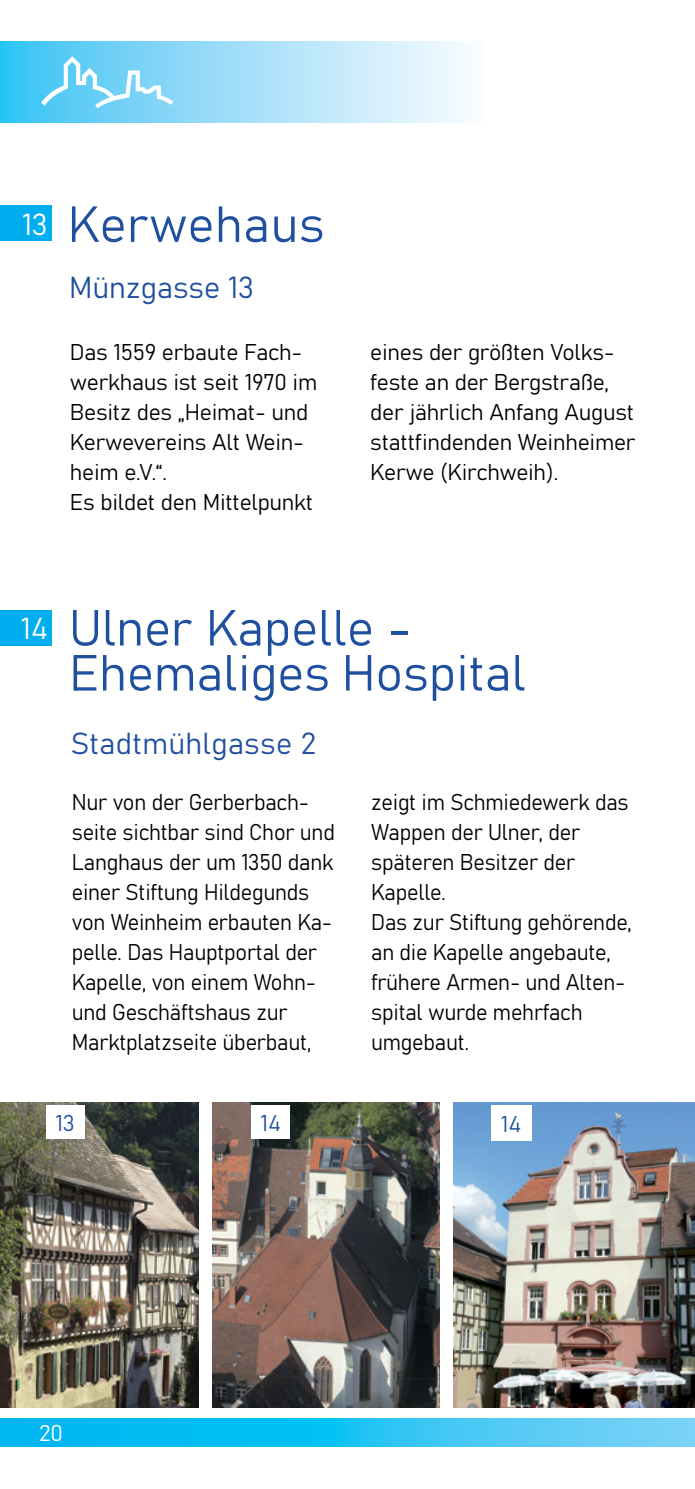
<style>
.page{position:relative;width:695px;height:1489px;background:#fff}
.page>*{position:absolute;margin:0;border:0;box-sizing:border-box;transform-origin:0 0}
.t1{font:50px/45px "Bahnschrift";color:#1f4f9f}
.t2{font:30px "Bahnschrift";letter-spacing:.01em;color:#1f4f9f}
.t3{font:22.5px/30px "Bahnschrift";letter-spacing:-.01em;color:#000;scale:.95 1}
.t4{font:22.5px/30px "Bahnschrift";letter-spacing:-.01em;color:#000}
.t5{font:22.5px "Bahnschrift";color:#1f4f9f}
.t6{font:22.5px "Bahnschrift";color:#fff}
.s1{font-size:30px;color:#fff}
</style>
<div class="page">
<svg style="left:0;top:1418px;width:694px;height:28px"></svg>
<svg style="left:0;top:42px;width:468px;height:81px"></svg>
<svg style="left:41px;top:56px;width:132px;height:52px"></svg>
<div style="left:0;top:609px;width:51px;height:36px;background:#00aeef"></div>
<img style="left:454px;top:1102px;width:240px;height:305px">
<div style="left:490px;top:1105px;width:41px;height:35px;background:#fff"></div>
<img style="left:213px;top:1102px;width:226px;height:305px">
<div style="left:251px;top:1105px;width:39px;height:33px;background:#fff"></div>
<img style="left:0;top:1102px;width:198px;height:305px">
<div style="left:46px;top:1105px;width:38px;height:33px;background:#fff"></div>
<div style="left:0;top:206px;width:51px;height:35px;background:#00aeef"></div>
<h1 class="t1" style="left:22px;top:198px;width:304px"><span class="s1">13</span> Kerwehaus</h1>
<h2 class="t2" style="left:69px;top:265px;width:186px">Münzgasse 13</h2>
<p class="t4" style="left:70px;top:336px;width:249px">Das 1559 erbaute Fach&shy;werkhaus ist seit 1970 im<br>Besitz des „Heimat- und<br>Kerwevereins Alt Wein&shy;heim e.V.“.<br>Es bildet den Mittelpunkt</p>
<p class="t4" style="left:370px;top:336px;width:267px">eines der größten Volks&shy;feste an der Bergstraße, der jährlich Anfang August stattfindenden Weinheimer<br>Kerwe (Kirchweih).</p>
<h1 class="t1" style="left:69px;top:602px;width:458px;text-indent:-48px"><span class="s1">14</span> Ulner Kapelle -<br>Ehemaliges Hospital</h1>
<h2 class="t2" style="left:71px;top:721px;width:247px">Stadtmühlgasse 2</h2>
<p class="t3" style="left:72px;top:785px;width:278px">Nur von der Gerberbach&shy;seite sichtbar sind Chor und<br>Langhaus der um 1350 dank einer Stiftung Hildegunds von Weinheim erbauten Ka&shy;pelle. Das Hauptportal der<br>Kapelle, von einem Wohn&shy;und Geschäftshaus zur<br>Marktplatzseite überbaut,</p>
<p class="t3" style="left:371px;top:785px;width:276px">zeigt im Schmiedewerk das<br>Wappen der Ulner, der späteren Besitzer der<br>Kapelle.<br>Das zur Stiftung gehörende, an die Kapelle angebaute, frühere Armen- und Alten&shy;spital wurde mehrfach umgebaut.</p>
<p class="t5" style="left:55px;top:1105px;width:21px">13</p>
<p class="t5" style="left:260px;top:1105px;width:22px">14</p>
<p class="t5" style="left:501px;top:1106px;width:22px">14</p>
<p class="t6" style="left:39px;top:1415px;width:26px">20</p>
</div>
